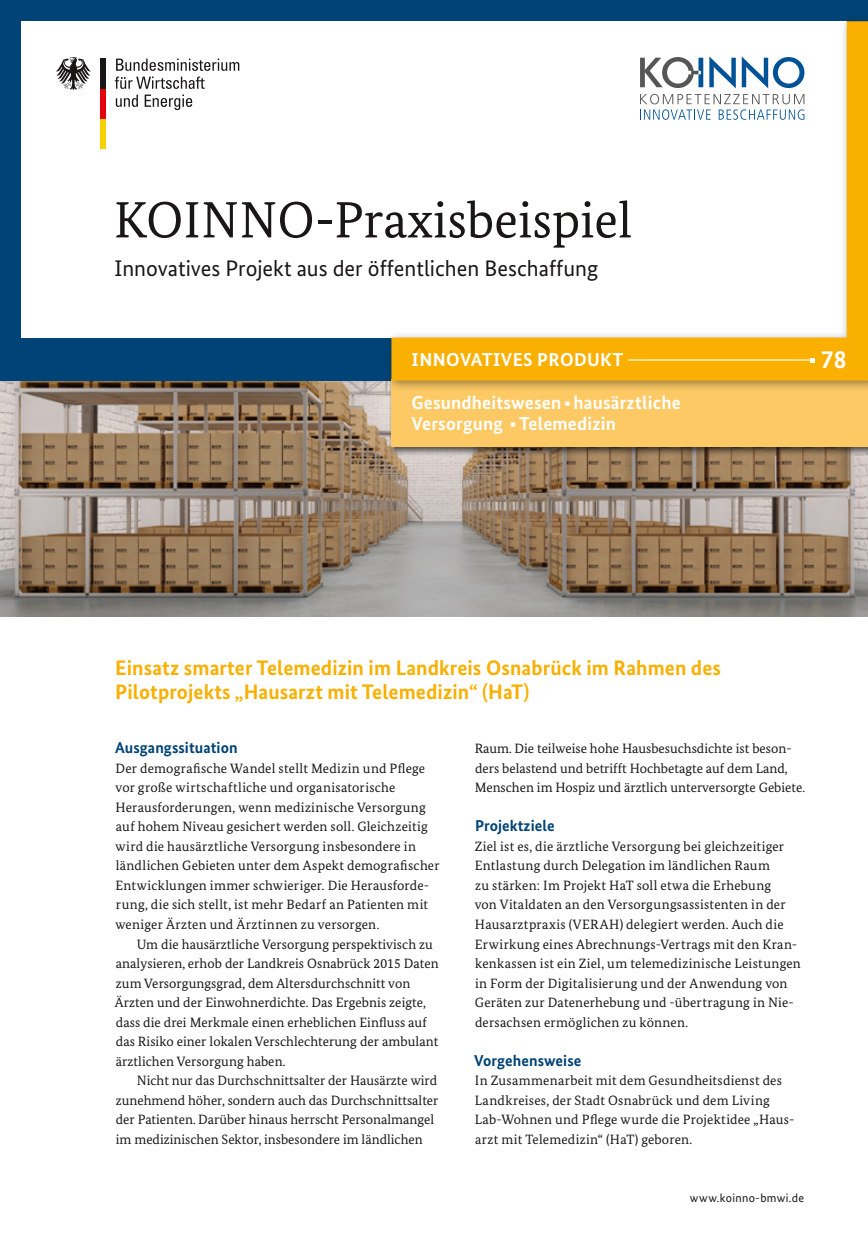
<style>
.page{position:relative;width:868px;height:1238px;background:#fff}
.page>*{position:absolute;margin:0;border:0;box-sizing:border-box;transform-origin:0 0}
.t1{font:51px "Bundes Serif";color:#181716}
.Nummer_Box_Rubrik{font:700 25.5px "Bundes Sans";color:#fff}
.t2{font:22.5px "Bundes Sans";color:#181716}
.t3{font:700 21px/24px "Bundes Sans";letter-spacing:.005em;color:#f9b000}
.Headline_Box_Unterru{font:700 18.75px/21px "Bundes Sans";letter-spacing:.01em;color:#fff}
.Headline_Box_Rubrik{font:700 18.75px "Bundes Sans";letter-spacing:.02em;color:#fff}
.t4{font:700 15.75px "Bundes Sans";letter-spacing:.005em;color:#004376}
.Copy_oE{font:13.5px/19.5px "Bundes Serif";letter-spacing:.015em;color:#181716}
.Copy{font:13.5px/19.5px "Bundes Serif";color:#181716}
.t5{font:12px "Bundes Sans";letter-spacing:.025em;color:#181716}
</style>
<div class="page">
<img style="left:0;top:380px;width:867px;height:237px">
<div style="left:0;top:0;width:867px;height:380px;background:#004376"></div>
<div style="left:21px;top:21px;width:825px;height:316px;background:#fff"></div>
<div style="left:100px;top:119px;width:5px;height:30px;background:#f8d200"></div>
<div style="left:100px;top:89px;width:5px;height:30px;background:#e3000b"></div>
<div style="left:100px;top:59px;width:5px;height:30px;background:#181716"></div>
<svg style="left:56px;top:57px;width:35px;height:33px"></svg>
<svg style="left:116px;top:59px;width:123px;height:12px"></svg>
<svg style="left:115px;top:77px;width:90px;height:12px"></svg>
<svg style="left:116px;top:95px;width:22px;height:12px"></svg>
<svg style="left:145px;top:95px;width:47px;height:15px"></svg>
<div style="left:388px;top:376px;width:479px;height:80px;background:#181716;opacity:.75"></div>
<div style="left:391px;top:379px;width:476px;height:67px;background:#fdc964"></div>
<div style="left:384px;top:13px;width:483px;height:380px;background:#181716;opacity:.46"></div>
<svg style="left:391px;top:21px;width:476px;height:359px"></svg>
<hr style="left:628px;top:359px;width:184px;height:1px;background:#fff">
<svg style="left:809px;top:358px;width:5px;height:4px"></svg>
<h1 class="t1" style="left:114px;top:189px;width:520px">KOINNO-Praxisbeispiel</h1>
<h3 class="t2" style="left:115px;top:254px;width:485px">Innovatives Projekt aus der öffentlichen Beschaffung</h3>
<p class="Headline_Box_Rubrik" style="left:411px;top:348px;width:213px">INNOVATIVES PRODUKT</p>
<p class="Nummer_Box_Rubrik" style="left:820px;top:343px;width:27px">78</p>
<p class="Headline_Box_Unterru" style="left:411px;top:391px;width:271px">Gesundheitswesen ▪ hausärztliche<br>Versorgung ▪ Telemedizin</p>
<h1 class="t3" style="left:115px;top:656px;width:607px">Einsatz smarter Telemedizin im Landkreis Osnabrück im Rahmen des<br>Pilotprojekts „Hausarzt mit Telemedizin“ (HaT)</h1>
<h2 class="t4" style="left:115px;top:738px;width:124px">Ausgangssituation</h2>
<p class="Copy_oE" style="left:115px;top:758px;width:325px">Der demografische Wandel stellt Medizin und Pflege vor große wirtschaftliche und organisatorische Herausforderungen, wenn medizinische Versorgung auf hohem Niveau gesichert werden soll. Gleichzeitig wird die hausärztliche Versorgung insbesondere in ländlichen Gebieten unter dem Aspekt demografischer Entwicklungen immer schwieriger. Die Herausforde&shy;rung, die sich stellt, ist mehr Bedarf an Patienten mit weniger Ärzten und Ärztinnen zu versorgen.</p>
<p class="Copy" style="left:115px;top:933px;width:325px;text-indent:22px">Um die hausärztliche Versorgung perspektivisch zu analysieren, erhob der Landkreis Osnabrück 2015 Daten zum Versorgungsgrad, dem Altersdurchschnitt von Ärzten und der Einwohnerdichte. Das Ergebnis zeigte, dass die drei Merkmale einen erheblichen Einfluss auf das Risiko einer lokalen Verschlechterung der ambulant ärztlichen Versorgung haben.</p>
<p class="Copy" style="left:116px;top:1070px;width:324px;text-indent:21px">Nicht nur das Durchschnittsalter der Hausärzte wird zunehmend höher, sondern auch das Durchschnittsalter der Patienten. Darüber hinaus herrscht Personalmangel im medizinischen Sektor, insbesondere im ländlichen</p>
<p class="Copy" style="left:474px;top:738px;width:332px">Raum. Die teilweise hohe Hausbesuchsdichte ist beson&shy;ders belastend und betrifft Hochbetagte auf dem Land,<br>Menschen im Hospiz und ärztlich unterversorgte Gebiete.</p>
<h2 class="t4" style="left:475px;top:816px;width:81px">Projektziele</h2>
<p class="Copy_oE" style="left:474px;top:836px;width:327px">Ziel ist es, die ärztliche Versorgung bei gleichzeitiger Entlastung durch Delegation im ländlichen Raum<br>zu stärken: Im Projekt HaT soll etwa die Erhebung<br>von Vitaldaten an den Versorgungsassistenten in der Hausarztpraxis (VERAH) delegiert werden. Auch die Erwirkung eines Abrechnungs-Vertrags mit den Kran&shy;kenkassen ist ein Ziel, um telemedizinische Leistungen in Form der Digitalisierung und der Anwendung von Geräten zur Datenerhebung und -übertragung in Nie&shy;dersachsen ermöglichen zu können.</p>
<h2 class="t4" style="left:474px;top:1050px;width:109px">Vorgehensweise</h2>
<p class="Copy_oE" style="left:475px;top:1070px;width:321px">In Zusammenarbeit mit dem Gesundheitsdienst des Landkreises, der Stadt Osnabrück und dem Living Lab-Wohnen und Pflege wurde die Projektidee „Haus&shy;arzt mit Telemedizin“ (HaT) geboren.</p>
<p class="t5" style="left:689px;top:1190px;width:116px">www.koinno-bmwi.de</p>
</div>
